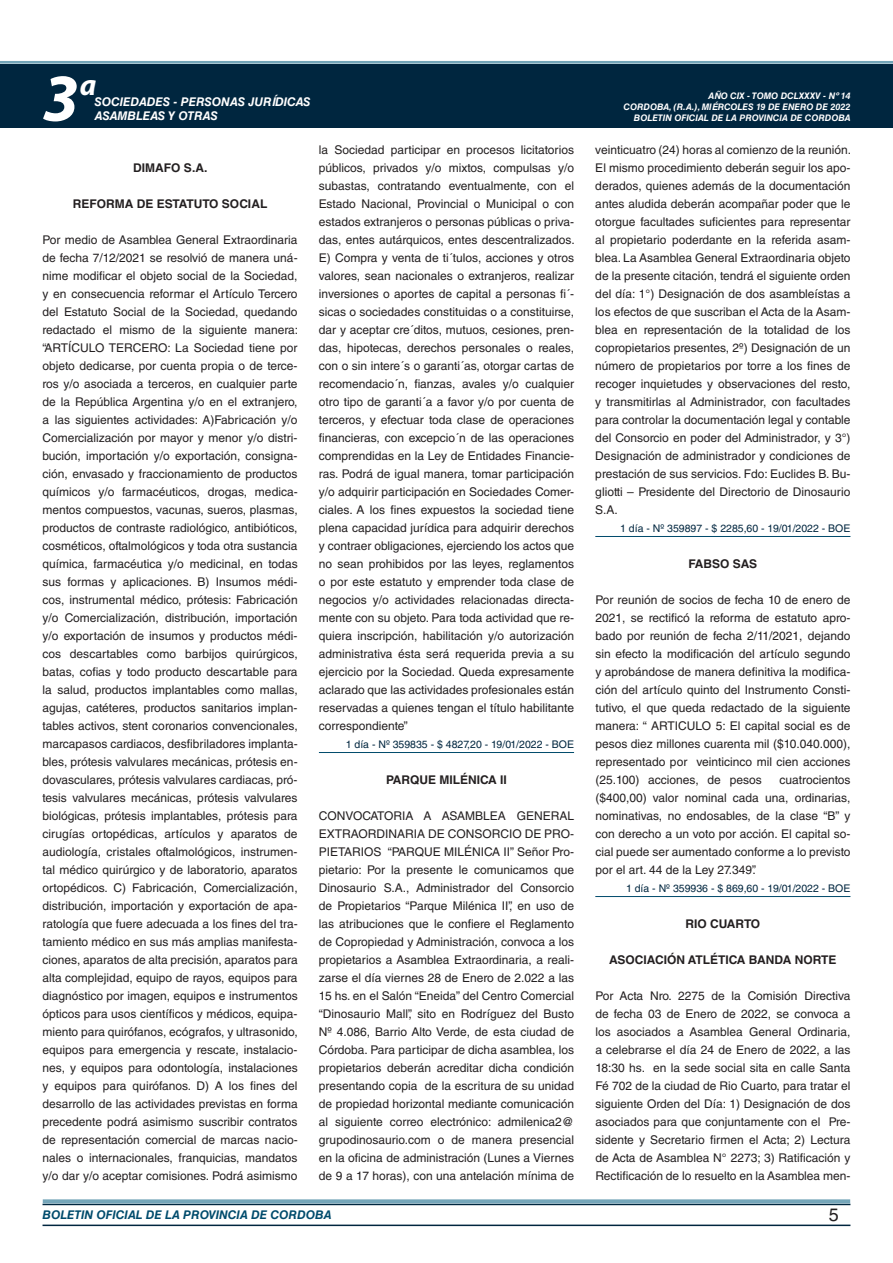
<style>
.page{position:relative;width:893px;height:1263px;background:#fff}
.page>*{position:absolute;margin:0;border:0;box-sizing:border-box;transform-origin:0 0}
.t1{font:italic 700 67.5px "Myriad Pro";color:#fff}
.t2{font:italic 700 30px "Myriad Pro";color:#fff}
.t3{font:18px "Helvetica LT Std";color:#231f20}
.t4{font:12px/18px "Helvetica LT Std";color:#231f20;text-align:justify}
.t5{font:700 12px "Helvetica LT Std";color:#231f20}
.t6{font:italic 700 12px "Helvetica LT Std";color:#fff}
.t7{font:italic 700 12px "Helvetica LT Std";color:#004b6c}
.t8{font:10.5px "Helvetica LT Std";color:#00263f}
.t9{font:italic 700 9px/10.8px "Helvetica LT Std";color:#fff;text-align:right}
</style>
<div class="page">
<div style="left:0;top:61px;width:893px;height:6px;background:#fff;opacity:.75"></div>
<div style="left:0;top:64px;width:893px;height:64px;background:#00263f"></div>
<hr style="left:43px;top:1224px;width:807px;height:2px;background:#00263f">
<div style="left:42px;top:1198px;width:809px;height:8px;background:#fff;opacity:.75"></div>
<hr style="left:319px;top:752px;width:255px;height:1px;background:#004b6c">
<hr style="left:595px;top:536px;width:255px;height:1px;background:#004b6c">
<hr style="left:595px;top:896px;width:255px;height:1px;background:#004b6c">
<h1 class="t1" style="left:43px;top:54px;width:38px">3</h1>
<h2 class="t2" style="left:80px;top:66px;width:18px">a</h2>
<p class="t6" style="left:95px;top:94px;width:217px">SOCIEDADES - PERSONAS JURÍDICAS</p>
<p class="t6" style="left:95px;top:109px;width:125px">ASAMBLEAS Y OTRAS</p>
<p class="t5" style="left:133px;top:160px;width:76px">DIMAFO S.A.</p>
<p class="t5" style="left:73px;top:196px;width:196px">REFORMA DE ESTATUTO SOCIAL</p>
<p class="t4" style="left:43px;top:231px;width:257px">Por medio de Asamblea General Extraordinaria de fecha 7/12/2021 se resolvió de manera uná&shy;nime modificar el objeto social de la Sociedad, y en consecuencia reformar el Artículo Tercero del Estatuto Social de la Sociedad, quedando redactado el mismo de la siguiente manera: “ARTÍCULO TERCERO: La Sociedad tiene por objeto dedicarse, por cuenta propia o de terce&shy;ros y/o asociada a terceros, en cualquier parte de la República Argentina y/o en el extranjero, a las siguientes actividades: A)Fabricación y/o Comercialización por mayor y menor y/o distri&shy;bución, importación y/o exportación, consigna&shy;ción, envasado y fraccionamiento de productos químicos y/o farmacéuticos, drogas, medica&shy;mentos compuestos, vacunas, sueros, plasmas, productos de contraste radiológico, antibióticos, cosméticos, oftalmológicos y toda otra sustancia química, farmacéutica y/o medicinal, en todas sus formas y aplicaciones. B) Insumos médi&shy;cos, instrumental médico, prótesis: Fabricación y/o Comercialización, distribución, importación y/o exportación de insumos y productos médi&shy;cos descartables como barbijos quirúrgicos, batas, cofias y todo producto descartable para la salud, productos implantables como mallas, agujas, catéteres, productos sanitarios implan&shy;tables activos, stent coronarios convencionales, marcapasos cardiacos, desfibriladores implanta&shy;bles, prótesis valvulares mecánicas, prótesis en&shy;dovasculares, prótesis valvulares cardiacas, pró&shy;tesis valvulares mecánicas, prótesis valvulares biológicas, prótesis implantables, prótesis para cirugías ortopédicas, artículos y aparatos de audiología, cristales oftalmológicos, instrumen&shy;tal médico quirúrgico y de laboratorio, aparatos ortopédicos. C) Fabricación, Comercialización, distribución, importación y exportación de apa&shy;ratología que fuere adecuada a los fines del tra&shy;tamiento médico en sus más amplias manifesta&shy;ciones, aparatos de alta precisión, aparatos para alta complejidad, equipo de rayos, equipos para diagnóstico por imagen, equipos e instrumentos ópticos para usos científicos y médicos, equipa&shy;miento para quirófanos, ecógrafos, y ultrasonido, equipos para emergencia y rescate, instalacio&shy;nes, y equipos para odontología, instalaciones y equipos para quirófanos. D) A los fines del desarrollo de las actividades previstas en forma precedente podrá asimismo suscribir contratos de representación comercial de marcas nacio&shy;nales o internacionales, franquicias, mandatos y/o dar y/o aceptar comisiones. Podrá asimismo</p>
<p class="t4" style="left:319px;top:141px;width:257px">la Sociedad participar en procesos licitatorios públicos, privados y/o mixtos, compulsas y/o subastas, contratando eventualmente, con el Estado Nacional, Provincial o Municipal o con estados extranjeros o personas públicas o priva&shy;das, entes autárquicos, entes descentralizados.<br>E) Compra y venta de ti´tulos, acciones y otros valores, sean nacionales o extranjeros, realizar inversiones o aportes de capital a personas fi´- sicas o sociedades constituidas o a constituirse, dar y aceptar cre´ditos, mutuos, cesiones, pren&shy;das, hipotecas, derechos personales o reales, con o sin intere´s o garanti´as, otorgar cartas de recomendacio´n, fianzas, avales y/o cualquier otro tipo de garanti´a a favor y/o por cuenta de terceros, y efectuar toda clase de operaciones financieras, con excepcio´n de las operaciones comprendidas en la Ley de Entidades Financie&shy;ras. Podrá de igual manera, tomar participación y/o adquirir participación en Sociedades Comer&shy;ciales. A los fines expuestos la sociedad tiene plena capacidad jurídica para adquirir derechos y contraer obligaciones, ejerciendo los actos que no sean prohibidos por las leyes, reglamentos o por este estatuto y emprender toda clase de negocios y/o actividades relacionadas directa&shy;mente con su objeto. Para toda actividad que re&shy;quiera inscripción, habilitación y/o autorización administrativa ésta será requerida previa a su ejercicio por la Sociedad. Queda expresamente aclarado que las actividades profesionales están reservadas a quienes tengan el título habilitante correspondiente”</p>
<p class="t8" style="left:346px;top:738px;width:230px">1 día - Nº 359835 - $ 4827,20 - 19/01/2022 - BOE</p>
<p class="t5" style="left:386px;top:772px;width:122px">PARQUE MILÉNICA II</p>
<p class="t4" style="left:319px;top:807px;width:257px">CONVOCATORIA A ASAMBLEA GENERAL EXTRAORDINARIA DE CONSORCIO DE PRO-PIETARIOS “PARQUE MILÉNICA II” Señor Pro&shy;pietario: Por la presente le comunicamos que Dinosaurio S.A., Administrador del Consorcio de Propietarios “Parque Milénica II”, en uso de las atribuciones que le confiere el Reglamento de Copropiedad y Administración, convoca a los propietarios a Asamblea Extraordinaria, a reali&shy;zarse el día viernes 28 de Enero de 2.022 a las 15 hs. en el Salón “Eneida” del Centro Comercial “Dinosaurio Mall”, sito en Rodríguez del Busto Nº 4.086, Barrio Alto Verde, de esta ciudad de Córdoba. Para participar de dicha asamblea, los propietarios deberán acreditar dicha condición presentando copia de la escritura de su unidad de propiedad horizontal mediante comunicación al siguiente correo electrónico: admilenica2@ grupodinosaurio.com o de manera presencial en la oficina de administración (Lunes a Viernes de 9 a 17 horas), con una antelación mínima de</p>
<p class="t9" style="left:623px;top:91px;width:228px">AÑO CIX - TOMO DCLXXXV - Nº 14<br>CORDOBA, (R.A.), MIÉRCOLES 19 DE ENERO DE 2022<br>BOLETIN OFICIAL DE LA PROVINCIA DE CORDOBA</p>
<p class="t4" style="left:595px;top:141px;width:257px">veinticuatro (24) horas al comienzo de la reunión.<br>El mismo procedimiento deberán seguir los apo&shy;derados, quienes además de la documentación antes aludida deberán acompañar poder que le otorgue facultades suficientes para representar al propietario poderdante en la referida asam&shy;blea. La Asamblea General Extraordinaria objeto de la presente citación, tendrá el siguiente orden del día: 1°) Designación de dos asambleístas a los efectos de que suscriban el Acta de la Asam&shy;blea en representación de la totalidad de los copropietarios presentes, 2º) Designación de un número de propietarios por torre a los fines de recoger inquietudes y observaciones del resto, y transmitirlas al Administrador, con facultades para controlar la documentación legal y contable del Consorcio en poder del Administrador, y 3°)<br>Designación de administrador y condiciones de prestación de sus servicios. Fdo: Euclides B. Bu&shy;gliotti – Presidente del Directorio de Dinosaurio S.A.</p>
<p class="t8" style="left:620px;top:522px;width:232px">1 día - Nº 359897 - $ 2285,60 - 19/01/2022 - BOE</p>
<p class="t5" style="left:689px;top:556px;width:70px">FABSO SAS</p>
<p class="t4" style="left:595px;top:591px;width:257px">Por reunión de socios de fecha 10 de enero de 2021, se rectificó la reforma de estatuto apro&shy;bado por reunión de fecha 2/11/2021, dejando sin efecto la modificación del artículo segundo y aprobándose de manera definitiva la modifica&shy;ción del artículo quinto del Instrumento Consti&shy;tutivo, el que queda redactado de la siguiente manera: “ ARTICULO 5: El capital social es de pesos diez millones cuarenta mil ($10.040.000), representado por veinticinco mil cien acciones (25.100) acciones, de pesos</p>
<p class="t4" style="left:595px;top:771px;width:257px;text-indent:184px">cuatrocientos ($400,00) valor nominal cada una, ordinarias, nominativas, no endosables, de la clase “B” y con derecho a un voto por acción. El capital so&shy;cial puede ser aumentado conforme a lo previsto por el art. 44 de la Ley 27.349”.</p>
<p class="t8" style="left:626px;top:882px;width:226px">1 día - Nº 359936 - $ 869,60 - 19/01/2022 - BOE</p>
<p class="t5" style="left:685px;top:916px;width:76px">RIO CUARTO</p>
<p class="t5" style="left:609px;top:952px;width:229px">ASOCIACIÓN ATLÉTICA BANDA NORTE</p>
<p class="t4" style="left:595px;top:987px;width:257px">Por Acta Nro. 2275 de la Comisión Directiva de fecha 03 de Enero de 2022, se convoca a los asociados a Asamblea General Ordinaria, a celebrarse el día 24 de Enero de 2022, a las 18:30 hs. en la sede social sita en calle Santa Fé 702 de la ciudad de Rio Cuarto, para tratar el siguiente Orden del Día: 1) Designación de dos asociados para que conjuntamente con el Pre&shy;sidente y Secretario firmen el Acta; 2) Lectura de Acta de Asamblea N° 2273; 3) Ratificación y Rectificación de lo resuelto en la Asamblea men-</p>
<p class="t7" style="left:43px;top:1208px;width:290px">BOLETIN OFICIAL DE LA PROVINCIA DE CORDOBA</p>
<h3 class="t3" style="left:829px;top:1204px;width:12px">5</h3>
</div>
